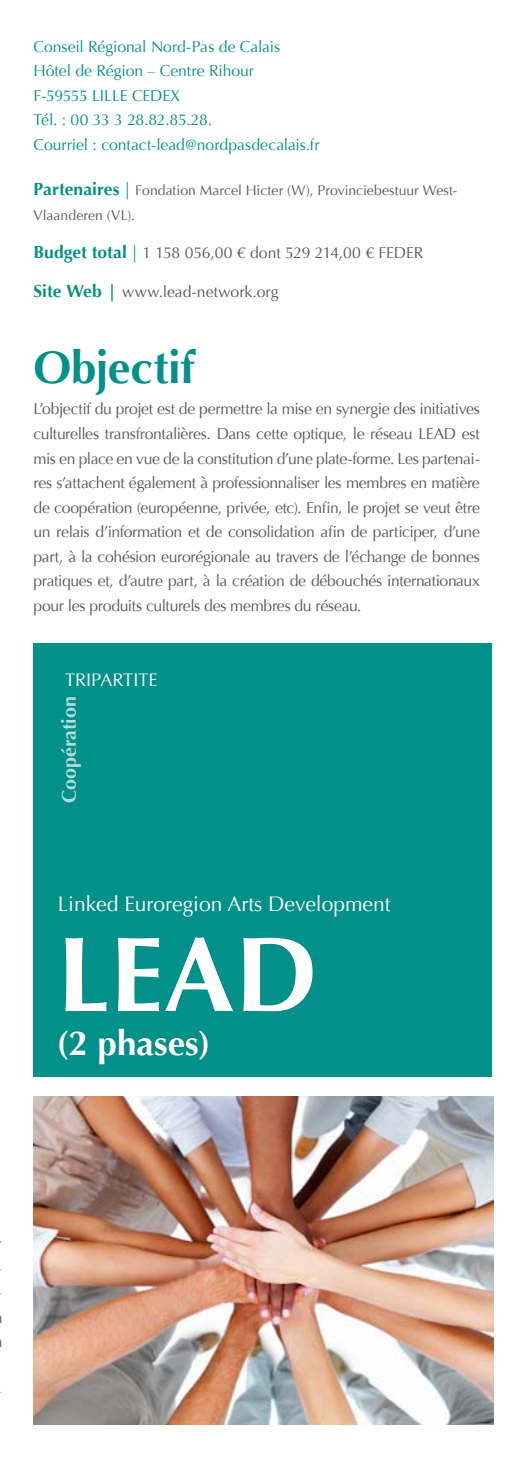
<style>
.page{position:relative;width:523px;height:1474px;background:#fff}
.page>*{position:absolute;margin:0;border:0;box-sizing:border-box;transform-origin:0 0}
.t1{font:700 106.75px "Optima";color:#fff}
.t2{font:700 45.5px "Optima";letter-spacing:-.01em;color:#02908a}
.t3{font:700 35px "Optima";color:#fff}
.t4{font:21px "Optima";color:#fff}
.t5{font:700 19.6px "Optima";color:#fff}
.t6{font:18.2px "Optima";color:#fff}
.t7{font:15.75px/24.5px "Optima";letter-spacing:-.02em;color:#58585a;text-align:justify}
.t8{font:15.75px/24.5px "Optima";letter-spacing:-.005em;color:#02908a}
.t9{font:15.75px "Optima";color:#58585a}
.t10{font:14px/24.5px "Optima";letter-spacing:.005em;color:#58585a}
.s1{font-weight:700;font-size:17.5px;color:#02908a}
.s2{font-size:17.5px;color:#02908a}
</style>
<div class="page">
<div style="left:33px;top:643px;width:459px;height:433px;background:#02908a"></div>
<div style="left:59px;top:937px;width:464px;height:168px;background:#000;opacity:.1"></div>
<img style="left:34px;top:1096px;width:459px;height:328px">
<p class="t8" style="left:33px;top:34px;width:288px">Conseil Régional Nord-Pas de Calais<br>Hôtel de Région – Centre Rihour<br>F-59555 LILLE CEDEX<br>Tél. : 00 33 3 28.82.85.28.<br>Courriel : contact-lead@nordpasdecalais.fr</p>
<p class="t10" style="left:33px;top:178px;width:426px"><span class="s1">Partenaires</span> <span class="s2">|</span> Fondation Marcel Hicter (W), Provinciebestuur West-<br>Vlaanderen (VL).</p>
<p class="t7" style="left:33px;top:241px;width:391px"><span class="s1">Budget total</span> <span class="s2">|</span> 1 158 056,00 € dont 529 214,00 € FEDER</p>
<p class="t9" style="left:33px;top:282px;width:247px"><span class="s1">Site Web |</span> www.lead-network.org</p>
<h2 class="t2" style="left:33px;top:341px;width:164px">Objectif</h2>
<p class="t7" style="left:33px;top:397px;width:448px">L’objectif du projet est de permettre la mise en synergie des initiatives culturelles transfrontalières. Dans cette optique, le réseau LEAD est mis en place en vue de la constitution d’une plate-forme. Les partenai&shy;res s’attachent également à professionnaliser les membres en matière de coopération (européenne, privée, etc). Enfin, le projet se veut être un relais d’information et de consolidation afin de participer, d’une part, à la cohésion eurorégionale au travers de l’échange de bonnes pratiques et, d’autre part, à la création de débouchés internationaux pour les produits culturels des membres du réseau.</p>
<p class="t6" style="left:65px;top:669px;width:94px">TRIPARTITE</p>
<p class="t5" style="left:58px;top:803px;width:108px;rotate:-90deg">Coopération</p>
<h3 class="t4" style="left:58px;top:891px;width:334px">Linked Euroregion Arts Development</h3>
<h1 class="t1" style="left:57px;top:912px;width:63px">Lead</h1>
<h3 class="t3" style="left:57px;top:1022px;width:155px">(2 phases)</h3>
</div>
